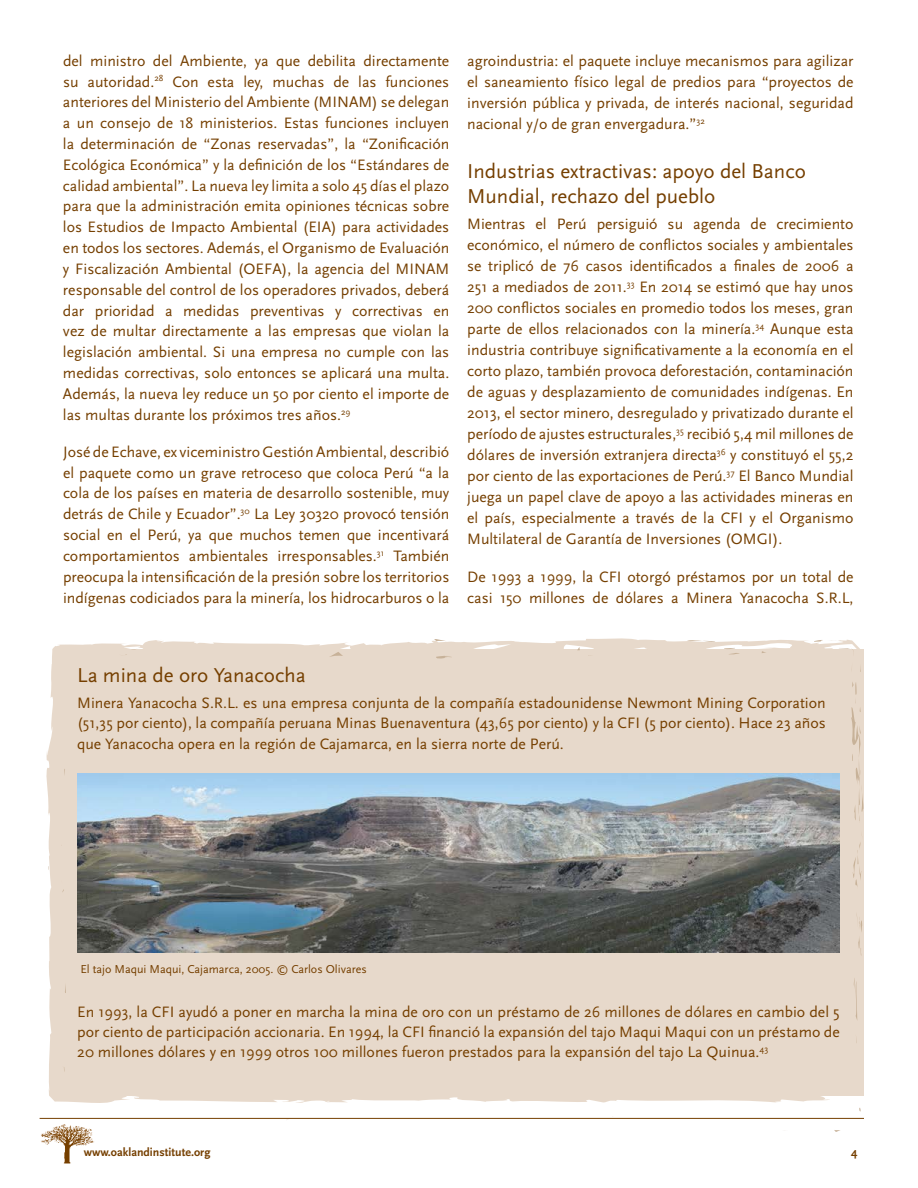
<style>
.page{position:relative;width:918px;height:1188px;background:#fff}
.page>*{position:absolute;margin:0;border:0;box-sizing:border-box;transform-origin:0 0}
.t1{font:21px/24.8px "Scala Sans";color:#753f00}
.t2{font:15.75px/20.9px "Scala Sans";color:#753f00;text-align:justify}
.t3{font:12px "Scala Sans";color:#753f00}
.t4{font:700 12px "Scala Sans";color:#753f00}
</style>
<div class="page">
<hr style="left:40px;top:1118px;width:824px;height:1px;background:#753f00">
<img style="left:41px;top:1124px;width:53px;height:40px">
<svg style="left:861px;top:912px;width:1px;height:49px"></svg>
<svg style="left:861px;top:831px;width:2px;height:59px"></svg>
<div style="left:46px;top:638px;width:815px;height:470px;background:#e7d9cb"></div>
<svg style="left:119px;top:649px;width:18px;height:7px"></svg>
<svg style="left:851px;top:681px;width:13px;height:142px;background:#e2d3c4"></svg>
<svg style="left:803px;top:639px;width:58px;height:34px;background:#eaded2"></svg>
<svg style="left:721px;top:648px;width:25px;height:7px"></svg>
<svg style="left:434px;top:655px;width:20px;height:4px"></svg>
<svg style="left:62px;top:880px;width:2px;height:13px"></svg>
<svg style="left:64px;top:980px;width:2px;height:14px"></svg>
<img style="left:77px;top:773px;width:763px;height:180px">
<p class="t2" style="left:63px;top:50px;width:388px">del ministro del Ambiente, ya que debilita directamente su autoridad.<sup>28</sup> Con esta ley, muchas de las funciones anteriores del Ministerio del Ambiente (MINAM) se delegan a un consejo de 18 ministerios. Estas funciones incluyen la determinación de “Zonas reservadas”, la “Zonificación Ecológica Económica” y la definición de los “Estándares de calidad ambiental”. La nueva ley limita a solo 45 días el plazo para que la administración emita opiniones técnicas sobre los Estudios de Impacto Ambiental (EIA) para actividades en todos los sectores. Además, el Organismo de Evaluación y Fiscalización Ambiental (OEFA), la agencia del MINAM responsable del control de los operadores privados, deberá dar prioridad a medidas preventivas y correctivas en vez de multar directamente a las empresas que violan la legislación ambiental. Si una empresa no cumple con las medidas correctivas, solo entonces se aplicará una multa.<br>Además, la nueva ley reduce un 50 por ciento el importe de las multas durante los próximos tres años.<sup>29</sup></p>
<p class="t2" style="left:63px;top:442px;width:388px">José de Echave, ex viceministro Gestión Ambiental, describió el paquete como un grave retroceso que coloca Perú “a la cola de los países en materia de desarrollo sostenible, muy detrás de Chile y Ecuador”.<sup>30</sup> La Ley 30320 provocó tensión social en el Perú, ya que muchos temen que incentivará comportamientos ambientales irresponsables.<sup>31</sup> También preocupa la intensificación de la presión sobre los territorios indígenas codiciados para la minería, los hidrocarburos o la</p>
<p class="t2" style="left:467px;top:50px;width:388px">agroindustria: el paquete incluye mecanismos para agilizar el saneamiento físico legal de predios para “proyectos de inversión pública y privada, de interés nacional, seguridad nacional y/o de gran envergadura.”<sup>32</sup></p>
<h1 class="t1" style="left:467px;top:159px;width:340px">Industrias extractivas: apoyo del Banco<br>Mundial, rechazo del pueblo</h1>
<p class="t2" style="left:467px;top:214px;width:388px">Mientras el Perú persiguió su agenda de crecimiento económico, el número de conflictos sociales y ambientales se triplicó de 76 casos identificados a finales de 2006 a 251 a mediados de 2011.<sup>33</sup> En 2014 se estimó que hay unos 200 conflictos sociales en promedio todos los meses, gran parte de ellos relacionados con la minería.<sup>34</sup> Aunque esta industria contribuye significativamente a la economía en el corto plazo, también provoca deforestación, contaminación de aguas y desplazamiento de comunidades indígenas. En 2013, el sector minero, desregulado y privatizado durante el período de ajustes estructurales,<sup>35</sup> recibió 5,4 mil millones de dólares de inversión extranjera directa<sup>36</sup> y constituyó el 55,2 por ciento de las exportaciones de Perú.<sup>37</sup> El Banco Mundial juega un papel clave de apoyo a las actividades mineras en el país, especialmente a través de la CFI y el Organismo Multilateral de Garantía de Inversiones (OMGI).</p>
<p class="t2" style="left:467px;top:566px;width:388px">De 1993 a 1999, la CFI otorgó préstamos por un total de casi 150 millones de dólares a Minera Yanacocha S.R.L,</p>
<h1 class="t1" style="left:77px;top:664px;width:230px">La mina de oro Yanacocha</h1>
<p class="t2" style="left:77px;top:693px;width:750px;line-height:20.2px">Minera Yanacocha S.R.L. es una empresa conjunta de la compañía estadounidense Newmont Mining Corporation (51,35 por ciento), la compañía peruana Minas Buenaventura (43,65 por ciento) y la CFI (5 por ciento). Hace 23 años que Yanacocha opera en la región de Cajamarca, en la sierra norte de Perú.</p>
<p class="t3" style="left:81px;top:963px;width:288px">El tajo Maqui Maqui, Cajamarca, 2005. © Carlos Olivares</p>
<p class="t2" style="left:77px;top:1002px;width:764px;line-height:20.2px">En 1993, la CFI ayudó a poner en marcha la mina de oro con un préstamo de 26 millones de dólares en cambio del 5 por ciento de participación accionaria. En 1994, la CFI financió la expansión del tajo Maqui Maqui con un préstamo de 20 millones dólares y en 1999 otros 100 millones fueron prestados para la expansión del tajo La Quinua.<sup>43</sup></p>
<p class="t4" style="left:84px;top:1146px;width:128px">www.oaklandinstitute.org</p>
<p class="t4" style="left:851px;top:1146px;width:8px">4</p>
</div>
